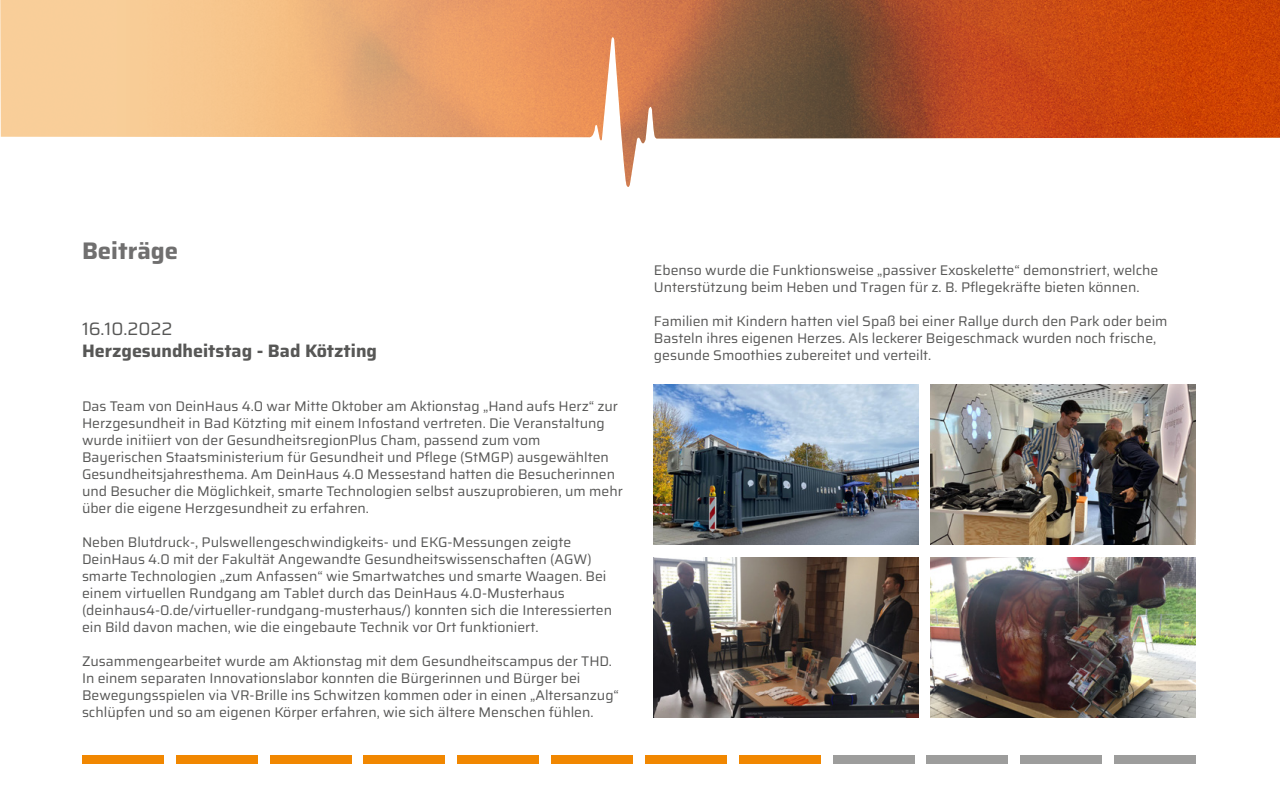
<style>
.page{position:relative;width:1280px;height:800px;background:#fff}
.page>*{position:absolute;margin:0;border:0;box-sizing:border-box;transform-origin:0 0}
.t1{font:700 24px "Saira";color:#706f6f}
.t2{font:700 18px "Saira";color:#575756}
.t3{font:18px "Saira";color:#575756}
.t4{font:14px/17px "Saira";color:#575756}
</style>
<div class="page">
<svg style="left:0;top:0;width:1280px;height:187px"></svg>
<div style="left:82px;top:755px;width:82px;height:9px;background:#f18700"></div>
<div style="left:176px;top:755px;width:82px;height:9px;background:#f18700"></div>
<div style="left:270px;top:755px;width:81px;height:9px;background:#f18700"></div>
<div style="left:363px;top:755px;width:82px;height:9px;background:#f18700"></div>
<div style="left:457px;top:755px;width:82px;height:9px;background:#f18700"></div>
<div style="left:551px;top:755px;width:82px;height:9px;background:#f18700"></div>
<div style="left:645px;top:755px;width:82px;height:9px;background:#f18700"></div>
<div style="left:739px;top:755px;width:82px;height:9px;background:#f18700"></div>
<div style="left:833px;top:755px;width:81px;height:9px;background:#9d9d9c"></div>
<div style="left:926px;top:755px;width:82px;height:9px;background:#9d9d9c"></div>
<div style="left:1020px;top:755px;width:82px;height:9px;background:#9d9d9c"></div>
<div style="left:1114px;top:755px;width:82px;height:9px;background:#9d9d9c"></div>
<img style="left:930px;top:557px;width:266px;height:161px">
<img style="left:653px;top:557px;width:265px;height:161px">
<img style="left:930px;top:384px;width:266px;height:161px">
<img style="left:653px;top:384px;width:265px;height:161px">
<h1 class="t1" style="left:82px;top:231px;width:98px">Beiträge</h1>
<p class="t3" style="left:82px;top:314px;width:92px">16.10.2022</p>
<p class="t2" style="left:82px;top:336px;width:297px">Herzgesundheitstag - Bad Kötzting</p>
<p class="t4" style="left:82px;top:397px;width:542px">Das Team von DeinHaus 4.0 war Mitte Oktober am Aktionstag „Hand aufs Herz“ zur Herzgesundheit in Bad Kötzting mit einem Infostand vertreten. Die Veranstaltung wurde initiiert von der GesundheitsregionPlus Cham, passend zum vom Bayerischen Staatsministerium für Gesundheit und Pflege (StMGP) ausgewählten Gesundheitsjahresthema. Am DeinHaus 4.0 Messestand hatten die Besucherinnen und Besucher die Möglichkeit, smarte Technologien selbst auszuprobieren, um mehr über die eigene Herzgesundheit zu erfahren.</p>
<p class="t4" style="left:82px;top:533px;width:532px">Neben Blutdruck-, Pulswellengeschwindigkeits- und EKG-Messungen zeigte DeinHaus 4.0 mit der Fakultät Angewandte Gesundheitswissenschaften (AGW) smarte Technologien „zum Anfassen“ wie Smartwatches und smarte Waagen. Bei einem virtuellen Rundgang am Tablet durch das DeinHaus 4.0-Musterhaus (deinhaus4-0.de/virtueller-rundgang-musterhaus/) konnten sich die Interessierten ein Bild davon machen, wie die eingebaute Technik vor Ort funktioniert.</p>
<p class="t4" style="left:82px;top:652px;width:538px">Zusammengearbeitet wurde am Aktionstag mit dem Gesundheitscampus der THD.<br>In einem separaten Innovationslabor konnten die Bürgerinnen und Bürger bei Bewegungsspielen via VR-Brille ins Schwitzen kommen oder in einen „Altersanzug“ schlüpfen und so am eigenen Körper erfahren, wie sich ältere Menschen fühlen.</p>
<p class="t4" style="left:654px;top:261px;width:506px">Ebenso wurde die Funktionsweise „passiver Exoskelette“ demonstriert, welche<br>Unterstützung beim Heben und Tragen für z. B. Pflegekräfte bieten können.</p>
<p class="t4" style="left:654px;top:312px;width:515px">Familien mit Kindern hatten viel Spaß bei einer Rallye durch den Park oder beim<br>Basteln ihres eigenen Herzes. Als leckerer Beigeschmack wurden noch frische, gesunde Smoothies zubereitet und verteilt.</p>
</div>
